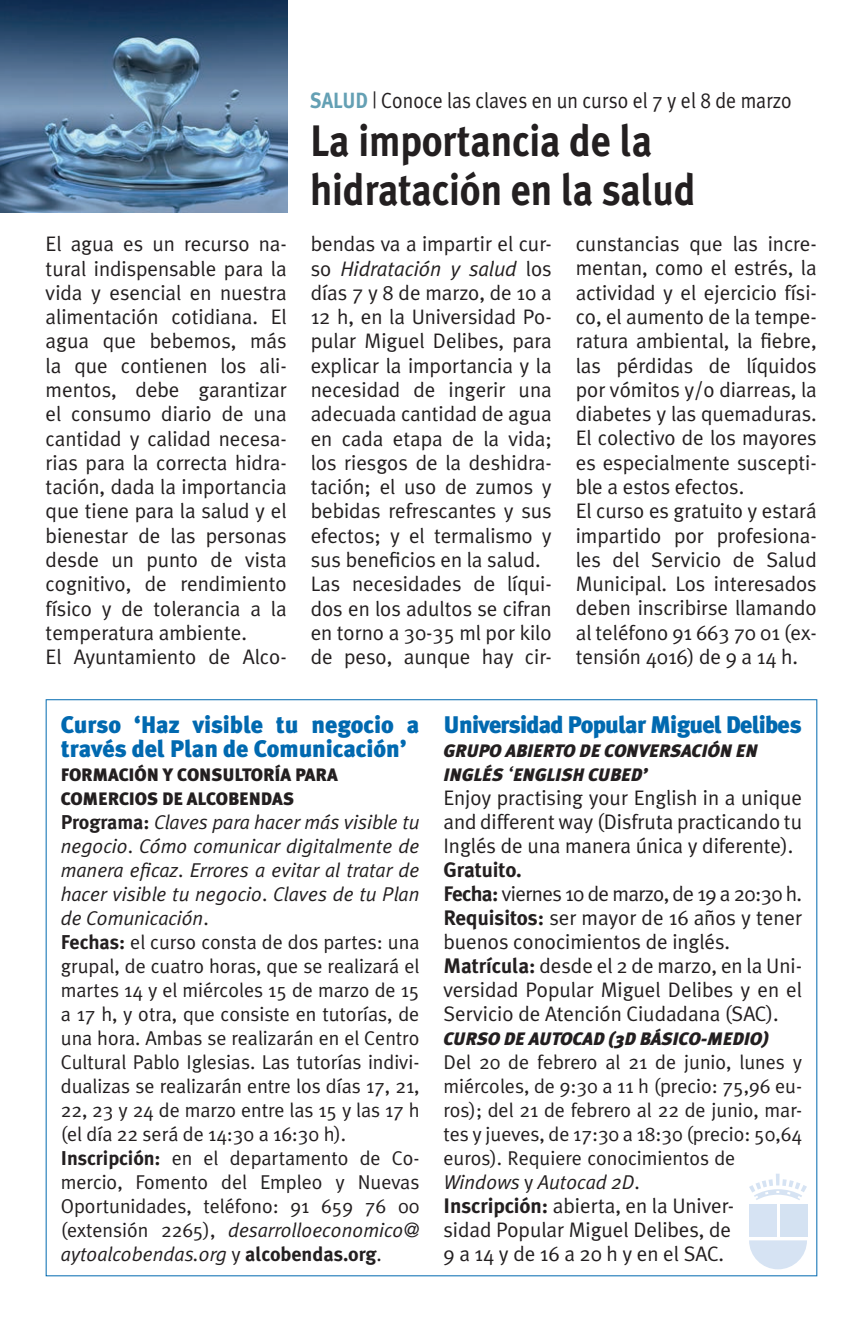
<style>
.page{position:relative;width:846px;height:1322px;background:#fff}
.page>*{position:absolute;margin:0;border:0;box-sizing:border-box;transform-origin:0 0}
.t1{font:700 44px/48px "Meta Plus";letter-spacing:-.005em;color:#231f20;scale:.9 1}
.t2{font:900 24px/24px "Meta Plus";letter-spacing:-.005em;color:#0169b0}
.t3{font:900 24px "Meta Plus";letter-spacing:-.03em;color:#0169b0}
.t4{font:22px "Meta Plus Normal";color:#231f20;scale:.9 1}
.t5{font:21px/24.2px "Meta Plus Normal";letter-spacing:-.005em;color:#231f20}
.t6{font:700 21px "Meta Plus";letter-spacing:-.005em;color:#231f20}
.t7{font:20px/24px "Meta Plus Normal";letter-spacing:-.005em;color:#231f20}
.t8{font:italic 900 18px/24px "Meta Plus";letter-spacing:-.005em;color:#231f20}
.t9{font:900 18px/24px "Meta Plus";letter-spacing:-.005em;color:#231f20}
.s1{font-family:"Meta Plus";font-weight:700;color:#64a0b4}
.s2{font-style:italic}
.s3{font-family:"Meta Plus";font-weight:700}
.s4{font-family:"Meta Plus Normal";font-weight:400;font-size:21px}
</style>
<div class="page">
<img style="left:0;top:0;width:288px;height:213px">
<svg style="left:46px;top:699px;width:771px;height:577px"></svg>
<div style="left:749px;top:1204px;width:27px;height:32px;background:#d6e3f3"></div>
<svg style="left:749px;top:1173px;width:58px;height:27px"></svg>
<svg style="left:749px;top:1240px;width:58px;height:29px"></svg>
<div style="left:780px;top:1204px;width:27px;height:32px;background:#d4e2f2"></div>
<p class="t4" style="left:310px;top:88px;width:537px"><span class="s1">SALUD</span> | Conoce las claves en un curso el 7 y el 8 de marzo</p>
<h1 class="t1" style="left:310px;top:117px;width:430px">La importancia de la hidratación en la salud</h1>
<p class="t5" style="left:46px;top:232px;width:243px">El agua es un recurso na&shy;tural indispensable para la vida y esencial en nuestra alimentación cotidiana. El agua que bebemos, más la que contienen los ali&shy;mentos, debe garantizar el consumo diario de una cantidad y calidad necesa&shy;rias para la correcta hidra&shy;tación, dada la importancia que tiene para la salud y el bienestar de las personas desde un punto de vista cognitivo, de rendimiento físico y de tolerancia a la temperatura ambiente.<br>El Ayuntamiento de Alco-</p>
<p class="t5" style="left:311px;top:232px;width:243px">bendas va a impartir el cur&shy;so <span class="s2">Hidratación y salud</span> los días 7 y 8 de marzo, de 10 a<br>12 h, en la Universidad Po&shy;pular Miguel Delibes, para explicar la importancia y la necesidad de ingerir una adecuada cantidad de agua en cada etapa de la vida; los riesgos de la deshidra&shy;tación; el uso de zumos y bebidas refrescantes y sus efectos; y el termalismo y sus beneficios en la salud.<br>Las necesidades de líqui&shy;dos en los adultos se cifran en torno a 30-35 ml por kilo de peso, aunque hay cir-</p>
<p class="t5" style="left:576px;top:231px;width:243px">cunstancias que las incre&shy;mentan, como el estrés, la actividad y el ejercicio físi&shy;co, el aumento de la tempe&shy;ratura ambiental, la fiebre, las pérdidas de líquidos por vómitos y/o diarreas, la diabetes y las quemaduras.<br>El colectivo de los mayores es especialmente suscepti&shy;ble a estos efectos.<br>El curso es gratuito y estará impartido por profesiona&shy;les del Servicio de Salud<br>Municipal. Los interesados deben inscribirse llamando al teléfono 91 663 70 01 (ex&shy;tensión 4016) de 9 a 14 h.</p>
<p class="t2" style="left:61px;top:712px;width:360px">Curso ‘Haz visible tu negocio a través del Plan de Comunicación’</p>
<p class="t9" style="left:61px;top:762px;width:279px">FORMACIÓN Y CONSULTORÍA PARA<br>COMERCIOS DE ALCOBENDAS</p>
<p class="t7" style="left:61px;top:809px;width:360px"><span class="s3">Programa:</span> <span class="s2">Claves para hacer más visible tu negocio</span>. <span class="s2">Cómo comunicar digitalmente de manera eficaz</span>. <span class="s2">Errores a evitar al tratar de hacer visible tu negocio</span>. <span class="s2">Claves de tu Plan de Comunicación</span>.<br><span class="s3">Fechas:</span> el curso consta de dos partes: una grupal, de cuatro horas, que se realizará el martes 14 y el miércoles 15 de marzo de 15 a 17 h, y otra, que consiste en tutorías, de una hora. Ambas se realizarán en el Centro Cultural Pablo Iglesias. Las tutorías indivi&shy;dualizas se realizarán entre los días 17, 21, 22, 23 y 24 de marzo entre las 15 y las 17 h (el día 22 será de 14:30 a 16:30 h).<br><span class="s3">Inscripción:</span> en el departamento de Co&shy;mercio, Fomento del Empleo y Nuevas Oportunidades, teléfono: 91 659 76 00 (extensión 2265), <span class="s2">desarrolloeconomico@ aytoalcobendas.org</span> y <span class="s3">alcobendas.org</span>.</p>
<p class="t3" style="left:443px;top:710px;width:359px">Universidad Popular Miguel Delibes</p>
<p class="t8" style="left:443px;top:738px;width:316px">GRUPO ABIERTO DE CONVERSACIÓN EN<br>INGLÉS <span class="s4">‘</span>ENGLISH CUBED’</p>
<p class="t5" style="left:443px;top:785px;width:360px;text-align:justify">Enjoy practising your English in a unique and different way (Disfruta practicando tu Inglés de una manera única y diferente).</p>
<p class="t6" style="left:443px;top:857px;width:80px">Gratuito.</p>
<p class="t5" style="left:443px;top:881px;width:360px"><span class="s3">Fecha:</span> viernes 10 de marzo, de 19 a 20:30 h.<br><span class="s3">Requisitos:</span> ser mayor de 16 años y tener buenos conocimientos de inglés.<br><span class="s3">Matrícula:</span> desde el 2 de marzo, en la Uni&shy;versidad Popular Miguel Delibes y en el Servicio de Atención Ciudadana (SAC).</p>
<p class="t8" style="left:443px;top:1026px;width:326px">CURSO DE AUTOCAD (3D BÁSICO-MEDIO)</p>
<p class="t7" style="left:443px;top:1049px;width:360px">Del 20 de febrero al 21 de junio, lunes y miércoles, de 9:30 a 11 h (precio: 75,96 eu&shy;ros); del 21 de febrero al 22 de junio, mar&shy;tes y jueves, de 17:30 a 18:30 (precio: 50,64 euros). Requiere conocimientos de <span class="s2">Windows</span> y <span class="s2">Autocad 2D</span>.</p>
<p class="t5" style="left:443px;top:1193px;width:292px"><span class="s3">Inscripción:</span> abierta, en la Univer&shy;sidad Popular Miguel Delibes, de<br>9 a 14 y de 16 a 20 h y en el SAC.</p>
</div>
